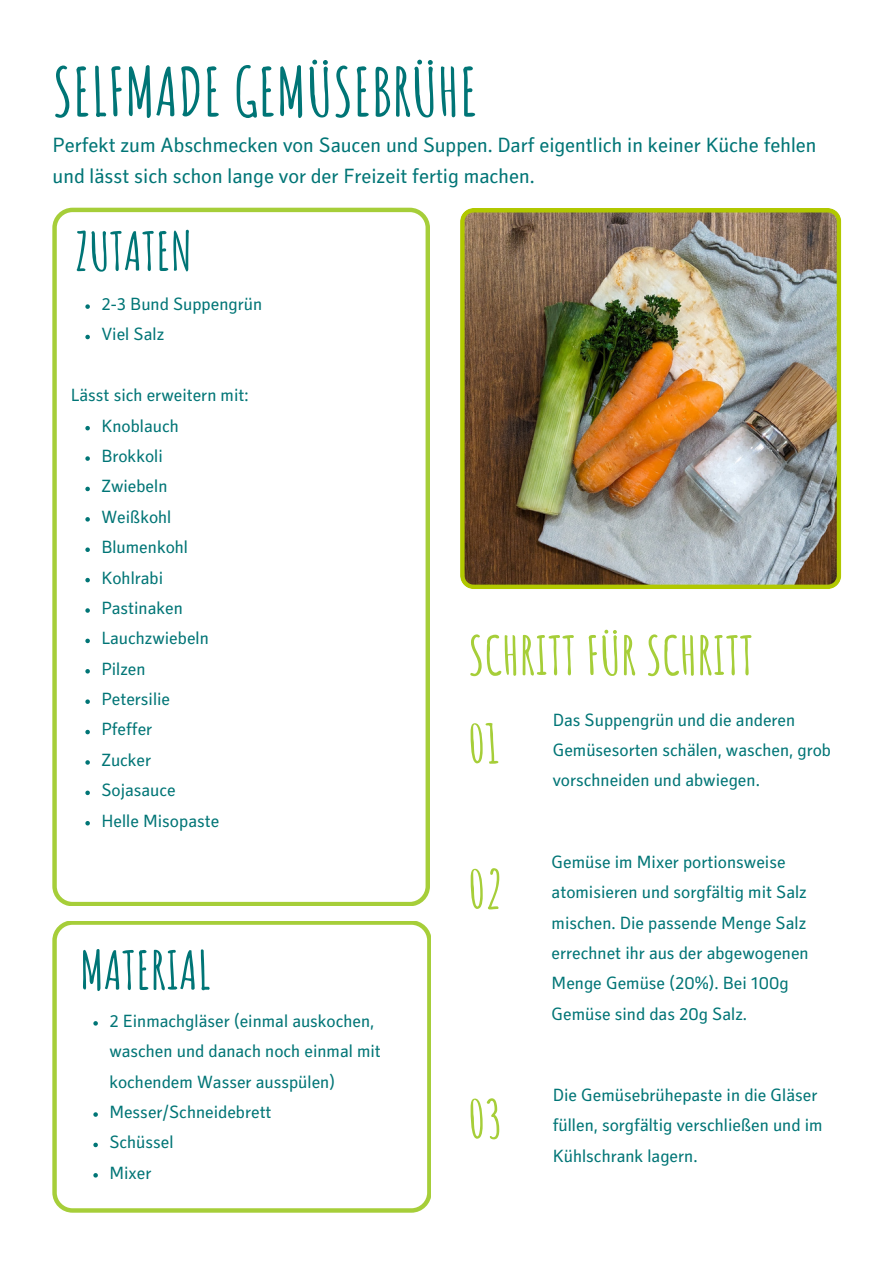
<style>
.page{position:relative;width:893px;height:1264px;background:#fff}
.page>*{position:absolute;margin:0;border:0;box-sizing:border-box;transform-origin:0 0}
.t1{font:700 66px "Amatic SC";color:#007576}
.t2{font:700 52.8px "Amatic SC";color:#a6ce39}
.t3{font:700 52.5px "Amatic SC";color:#007576}
.t4{font:21px/30.3px "Secca Kj G";color:#007576}
.t5{font:18px/30.3px "Secca Kj G";color:#007576}
</style>
<div class="page">
<svg style="left:53px;top:208px;width:376px;height:698px"></svg>
<svg style="left:53px;top:921px;width:378px;height:291px"></svg>
<img style="left:460px;top:208px;width:381px;height:381px">
<svg style="left:85px;top:304px;width:5px;height:5px"></svg>
<svg style="left:85px;top:335px;width:5px;height:4px"></svg>
<svg style="left:85px;top:426px;width:5px;height:4px"></svg>
<svg style="left:85px;top:456px;width:5px;height:5px"></svg>
<svg style="left:85px;top:486px;width:5px;height:5px"></svg>
<svg style="left:85px;top:517px;width:5px;height:4px"></svg>
<svg style="left:85px;top:547px;width:5px;height:5px"></svg>
<svg style="left:85px;top:578px;width:5px;height:4px"></svg>
<svg style="left:85px;top:608px;width:5px;height:4px"></svg>
<svg style="left:85px;top:638px;width:5px;height:5px"></svg>
<svg style="left:85px;top:669px;width:5px;height:4px"></svg>
<svg style="left:85px;top:699px;width:5px;height:5px"></svg>
<svg style="left:85px;top:729px;width:5px;height:5px"></svg>
<svg style="left:85px;top:760px;width:5px;height:4px"></svg>
<svg style="left:85px;top:790px;width:5px;height:5px"></svg>
<svg style="left:85px;top:821px;width:5px;height:4px"></svg>
<svg style="left:93px;top:1021px;width:5px;height:4px"></svg>
<svg style="left:93px;top:1112px;width:5px;height:4px"></svg>
<svg style="left:93px;top:1142px;width:5px;height:5px"></svg>
<svg style="left:93px;top:1172px;width:5px;height:5px"></svg>
<h2 class="t1" style="left:53px;top:49px;width:427px">SELFMADE GEMÜSEBRÜHE</h2>
<p class="t4" style="left:53px;top:133px;width:765px">Perfekt zum Abschmecken von Saucen und Suppen. Darf eigentlich in keiner Küche fehlen und lässt sich schon lange vor der Freizeit fertig machen.</p>
<h3 class="t3" style="left:75px;top:217px;width:118px">ZUTATEN</h3>
<p class="t5" style="left:101px;top:291px;width:162px">2-3 Bund Suppengrün</p>
<p class="t5" style="left:101px;top:321px;width:64px">Viel Salz</p>
<p class="t5" style="left:71px;top:382px;width:179px">Lässt sich erweitern mit:</p>
<p class="t5" style="left:101px;top:412px;width:79px">Knoblauch</p>
<p class="t5" style="left:101px;top:443px;width:63px">Brokkoli</p>
<p class="t5" style="left:101px;top:473px;width:68px">Zwiebeln</p>
<p class="t5" style="left:101px;top:504px;width:72px">Weißkohl</p>
<p class="t5" style="left:101px;top:534px;width:88px">Blumenkohl</p>
<p class="t5" style="left:101px;top:564px;width:63px">Kohlrabi</p>
<p class="t5" style="left:101px;top:595px;width:83px">Pastinaken</p>
<p class="t5" style="left:101px;top:625px;width:109px">Lauchzwiebeln</p>
<p class="t5" style="left:101px;top:655px;width:46px">Pilzen</p>
<p class="t5" style="left:101px;top:686px;width:70px">Petersilie</p>
<p class="t5" style="left:101px;top:716px;width:52px">Pfeffer</p>
<p class="t5" style="left:101px;top:747px;width:51px">Zucker</p>
<p class="t5" style="left:101px;top:777px;width:76px">Sojasauce</p>
<h2 class="t5" style="left:101px;top:807px;width:119px">Helle Misopaste</h2>
<p class="t3" style="left:80px;top:936px;width:132px">MATERIAL</p>
<p class="t5" style="left:109px;top:1007px;width:273px">2 Einmachgläser (einmal auskochen, waschen und danach noch einmal mit kochendem Wasser ausspülen)</p>
<p class="t5" style="left:109px;top:1098px;width:164px">Messer/Schneidebrett</p>
<p class="t5" style="left:109px;top:1129px;width:66px">Schüssel</p>
<p class="t5" style="left:109px;top:1159px;width:44px">Mixer</p>
<h2 class="t2" style="left:468px;top:621px;width:287px">SCHRITT FÜR SCHRITT</h2>
<p class="t5" style="left:552px;top:706px;width:280px">Das Suppengrün und die anderen<br>Gemüsesorten schälen, waschen, grob vorschneiden und abwiegen.</p>
<p class="t2" style="left:468px;top:710px;width:33px">01</p>
<p class="t2" style="left:468px;top:855px;width:37px">02</p>
<p class="t5" style="left:551px;top:849px;width:258px">Gemüse im Mixer portionsweise atomisieren und sorgfältig mit Salz mischen. Die passende Menge Salz errechnet ihr aus der abgewogenen<br>Menge Gemüse (20%). Bei 100g<br>Gemüse sind das 20g Salz.</p>
<p class="t2" style="left:468px;top:1085px;width:36px">03</p>
<p class="t5" style="left:552px;top:1082px;width:271px">Die Gemüsebrühepaste in die Gläser füllen, sorgfältig verschließen und im<br>Kühlschrank lagern.</p>
</div>
